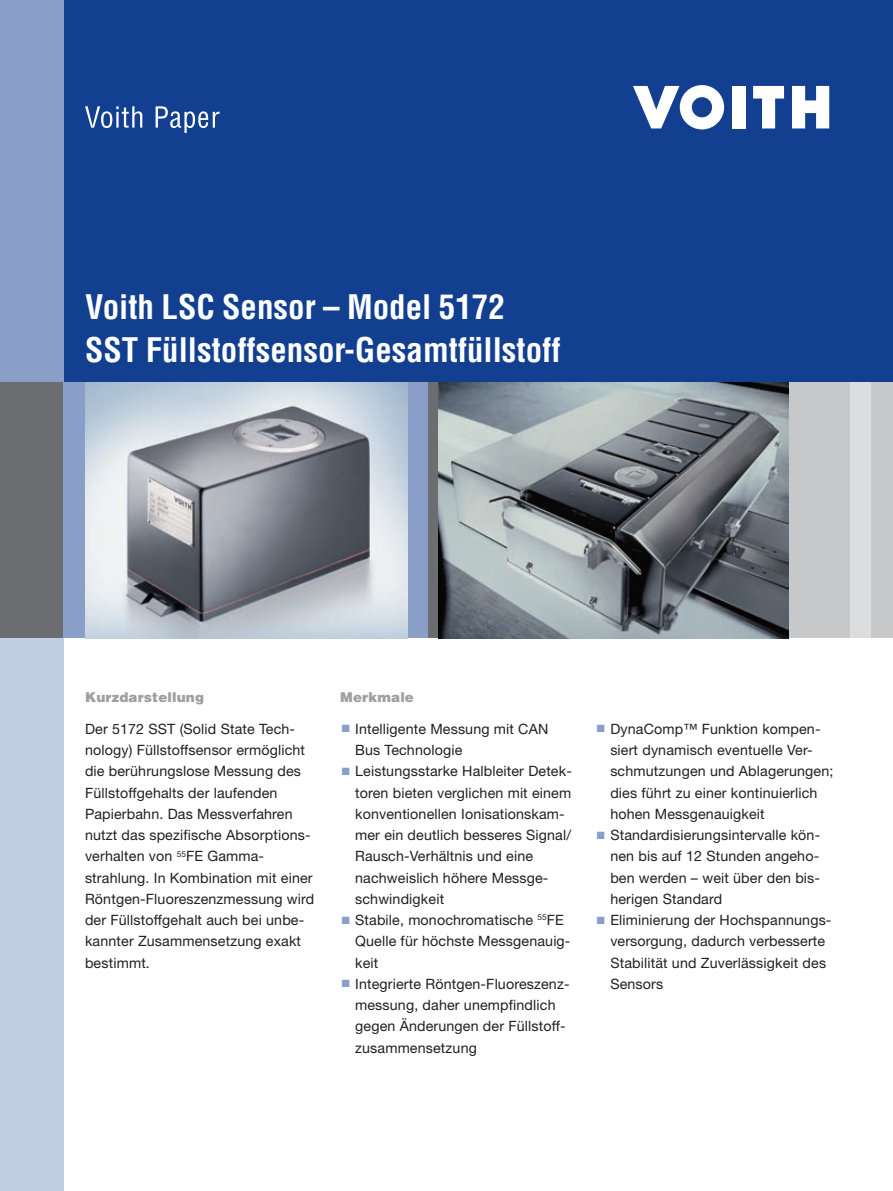
<style>
.page{position:relative;width:893px;height:1191px;background:#fff}
.page>*{position:absolute;margin:0;border:0;box-sizing:border-box;transform-origin:0 0}
.VoiCon_Bol_22pt_10mm{font:700 condensed 33px "Helvetica";color:#fff}
.P_Fließtext_regular{font:14.25px/21.3px "Helvetica Neue LT Pro";letter-spacing:.01em;color:#231f20}
.Voi_Bla__9pt_5mm_-_S{font:900 13.5px "Helvetica";letter-spacing:.01em;color:#9d9fa2}
.s1{color:#899fc7}
</style>
<div class="page">
<div style="left:0;top:0;width:893px;height:383px;background:#123f90"></div>
<div style="left:0;top:0;width:64px;height:383px;background:#899fc7"></div>
<div style="left:0;top:383px;width:64px;height:808px;background:#c2cee3"></div>
<div style="left:0;top:383px;width:64px;height:255px;background:#6c6d70"></div>
<div style="left:64px;top:383px;width:829px;height:255px;background:#c7c8ca"></div>
<div style="left:406px;top:383px;width:22px;height:255px;background:#899fc7"></div>
<div style="left:64px;top:383px;width:21px;height:255px;background:#899fc7"></div>
<div style="left:428px;top:383px;width:11px;height:255px;background:#6c6d70"></div>
<div style="left:850px;top:383px;width:21px;height:255px;background:#dcdddf"></div>
<img style="left:85px;top:383px;width:323px;height:255px">
<img style="left:439px;top:383px;width:350px;height:255px">
<svg style="left:633px;top:85px;width:91px;height:44px"></svg>
<div style="left:732px;top:86px;width:13px;height:42px;background:#fff"></div>
<svg style="left:753px;top:86px;width:31px;height:42px"></svg>
<svg style="left:792px;top:86px;width:37px;height:42px"></svg>
<svg style="left:85px;top:106px;width:57px;height:22px"></svg>
<svg style="left:156px;top:106px;width:64px;height:27px"></svg>
<p class="VoiCon_Bol_22pt_10mm" style="left:85px;top:287px;width:421px">Voith LSC Sensor – Model 5172</p>
<p class="VoiCon_Bol_22pt_10mm" style="left:85px;top:329px;width:477px">SST Füllstoffsensor-Gesamtfüllstoff</p>
<p class="Voi_Bla__9pt_5mm_-_S" style="left:85px;top:688px;width:121px">Kurzdarstellung</p>
<p class="P_Fließtext_regular" style="left:85px;top:718px;width:221px">Der 5172 SST (Solid State Tech&shy;nology) Füllstoffsensor ermöglicht die berührungslose Messung des Füllstoffgehalts der laufenden</p>
<p class="P_Fließtext_regular" style="left:85px;top:803px;width:209px">Papierbahn. Das Messverfahren</p>
<p class="P_Fließtext_regular" style="left:85px;top:824px;width:227px">nutzt das spezifische Absorptions-</p>
<p class="P_Fließtext_regular" style="left:85px;top:845px;width:181px">verhalten von <sup>55</sup>FE Gamma-</p>
<p class="P_Fließtext_regular" style="left:85px;top:866px;width:229px">strahlung. In Kombination mit einer</p>
<p class="P_Fließtext_regular" style="left:85px;top:888px;width:231px">Röntgen-Fluoreszenzmessung wird der Füllstoffgehalt auch bei unbe&shy;kannter Zusammensetzung exakt bestimmt.</p>
<p class="Voi_Bla__9pt_5mm_-_S" style="left:340px;top:688px;width:75px">Merkmale</p>
<p class="P_Fließtext_regular" style="left:355px;top:718px;width:195px;text-indent:-14px"><span class="s1">■</span> Intelligente Messung mit CAN<br>Bus Technologie</p>
<p class="P_Fließtext_regular" style="left:355px;top:760px;width:218px;text-indent:-14px"><span class="s1">■</span> Leistungsstarke Halbleiter Detek&shy;toren bieten verglichen mit einem konventionellen Ionisationskam&shy;mer ein deutlich besseres Signal/<br>Rausch-Verhältnis und eine nachweislich höhere Messge&shy;schwindigkeit</p>
<p class="P_Fließtext_regular" style="left:355px;top:909px;width:217px;text-indent:-14px"><span class="s1">■</span> Stabile, monochromatische <sup>55</sup>FE<br>Quelle für höchste Messgenauig&shy;keit</p>
<p class="P_Fließtext_regular" style="left:355px;top:973px;width:216px;text-indent:-14px"><span class="s1">■</span> Integrierte Röntgen-Fluoreszenz&shy;messung, daher unempfindlich gegen Änderungen der Füllstoff&shy;zusammensetzung</p>
<p class="P_Fließtext_regular" style="left:610px;top:718px;width:225px;text-indent:-14px"><span class="s1">■</span> DynaComp™ Funktion kompen&shy;siert dynamisch eventuelle Ver&shy;schmutzungen und Ablagerungen; dies führt zu einer kontinuierlich hohen Messgenauigkeit</p>
<p class="P_Fließtext_regular" style="left:610px;top:824px;width:211px;text-align:justify;text-indent:-14px"><span class="s1">■</span> Standardisierungsintervalle kön&shy;nen bis auf 12 Stunden angeho&shy;ben werden – weit über den bis&shy;herigen Standard</p>
<p class="P_Fließtext_regular" style="left:610px;top:909px;width:223px;text-indent:-14px"><span class="s1">■</span> Eliminierung der Hochspannungs&shy;versorgung, dadurch verbesserte<br>Stabilität und Zuverlässigkeit des<br>Sensors</p>
</div>
